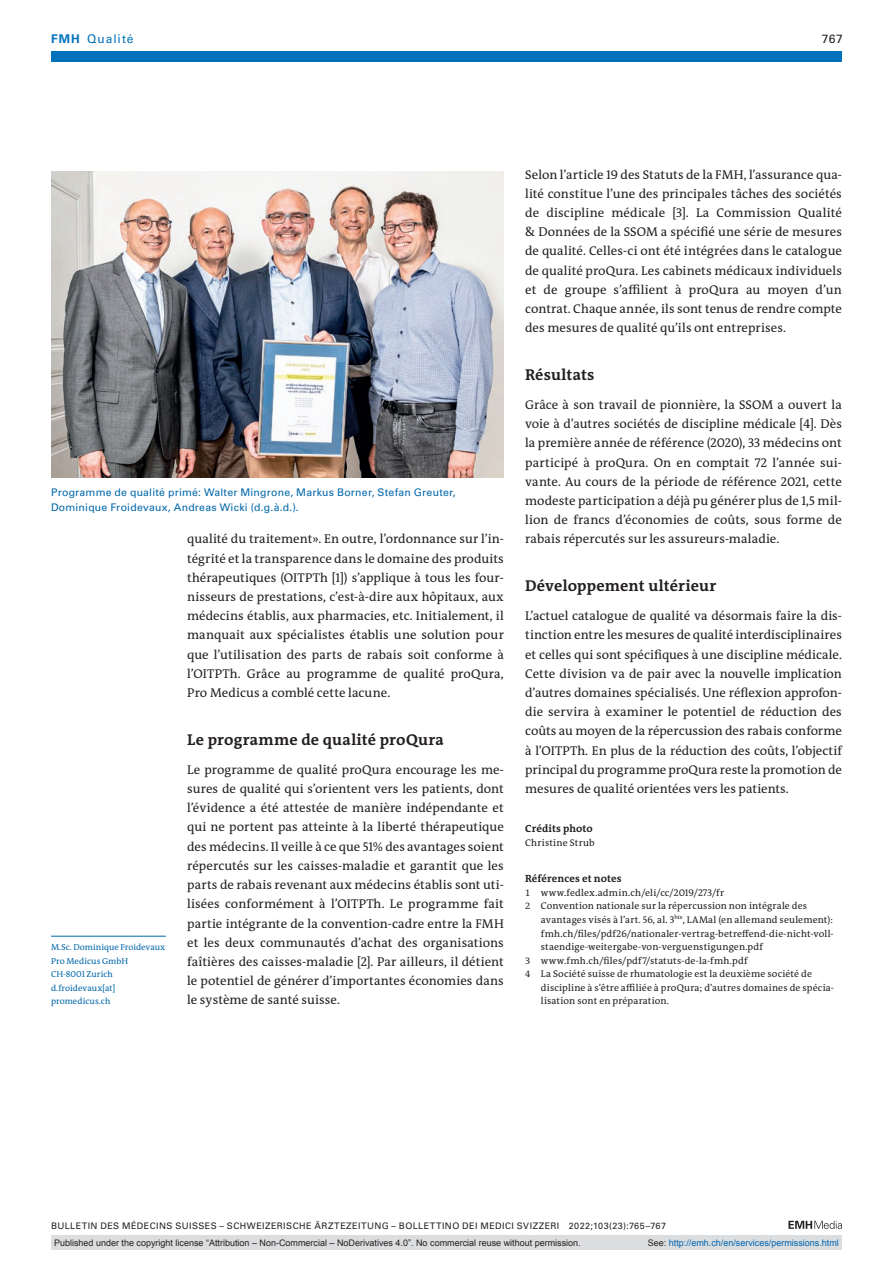
<style>
.page{position:relative;width:893px;height:1263px;background:#fff}
.page>*{position:absolute;margin:0;border:0;box-sizing:border-box;transform-origin:0 0}
.section-h1{font:700 15.75px "The Antiqua B W7";letter-spacing:.01em;color:#231f20}
.section-pn{font:12.75px/19.2px "The Antiqua B W5 Plain";letter-spacing:.005em;color:#231f20;text-align:justify}
.t1{font:12px "Univers LT Std";letter-spacing:.08em;color:#0072bc}
.t2{font:12px "Univers LT Std";color:#231f20}
.fig-caption{font:10.5px/15.8px "Univers LT Std";letter-spacing:.02em;color:#0067aa}
.ref-list-title{font:700 10.5px "The Antiqua B W7";letter-spacing:.015em;color:#231f20}
.an-credits-title{font:700 10.5px "The Antiqua B W7";letter-spacing:.01em;color:#231f20}
.ref-list{font:9.75px/13.5px "The Antiqua B W5 Plain";letter-spacing:.015em;color:#231f20}
.an-credits{font:9.75px "The Antiqua B W5 Plain";letter-spacing:.025em;color:#231f20}
.t3{font:9px "Arial";color:#231f20}
.t4{font:9px "Univers LT Std";letter-spacing:.05em;color:#231f20}
.t5{font:9px "Arial";color:#0066b3}
.author-address{font:8.7px/13.5px "The Antiqua B W5 Plain";color:#0067aa}
.s1{font-weight:700}
.s2{font-size:9.3px}
.s3{color:#231f20}
</style>
<div class="page">
<svg style="left:788px;top:1221px;width:54px;height:8px"></svg>
<hr style="left:51px;top:936px;width:115px;height:1px;background:#0067aa">
<img style="left:51px;top:171px;width:453px;height:306px">
<div style="left:51px;top:51px;width:791px;height:11px;background:#0072bc"></div>
<div style="left:51px;top:1235px;width:791px;height:15px;background:#dcdddf"></div>
<p class="t1" style="left:51px;top:31px;width:84px"><span class="s1">FMH</span> Qualité</p>
<p class="t2" style="left:822px;top:31px;width:22px">767</p>
<p class="fig-caption" style="left:51px;top:484px;width:406px">Programme de qualité primé: Walter Mingrone, Markus Borner, Stefan Greuter,<br>Dominique Froidevaux, Andreas Wicki (d.g.à.d.).</p>
<p class="author-address" style="left:51px;top:941px;width:116px">M.Sc. Dominique Froidevaux<br>Pro Medicus GmbH<br>CH-8001 Zurich d.froidevaux[at] promedicus.ch</p>
<p class="section-pn" style="left:187px;top:530px;width:318px">qualité du traitement». En outre, l’ordonnance sur l’in&shy;tégrité et la transparence dans le domaine des produits thérapeutiques (OITPTh [1]) s’applique à tous les four&shy;nisseurs de prestations, c’est-à-dire aux hôpitaux, aux médecins établis, aux pharmacies, etc. Initialement, il manquait aux spécialistes établis une solution pour que l’utilisation des parts de rabais soit conforme à l’OITPTh. Grâce au programme de qualité proQura, Pro Medicus a comblé cette lacune.</p>
<p class="section-h1" style="left:187px;top:730px;width:258px">Le programme de qualité proQura</p>
<p class="section-pn" style="left:187px;top:760px;width:318px">Le programme de qualité proQura encourage les me&shy;sures de qualité qui s’orientent vers les patients, dont l’évidence a été attestée de manière indépendante et qui ne portent pas atteinte à la liberté thérapeutique des médecins. Il veille à ce que 51% des avantages soient répercutés sur les caisses-maladie et garantit que les parts de rabais revenant aux médecins établis sont uti&shy;lisées conformément à l’OITPTh. Le programme fait partie intégrante de la convention-cadre entre la FMH et les deux communautés d’achat des organisations faîtières des caisses-maladie [2]. Par ailleurs, il détient le potentiel de générer d’importantes économies dans le système de santé suisse.</p>
<p class="section-pn" style="left:525px;top:165px;width:318px">Selon l’article 19 des Statuts de la FMH, l’assurance qua&shy;lité constitue l’une des principales tâches des sociétés de discipline médicale [3]. La Commission Qualité &amp; Données de la SSOM a spécifié une série de mesures de qualité. Celles-ci ont été intégrées dans le catalogue de qualité proQura. Les cabinets médicaux individuels et de groupe s’affilient à proQura au moyen d’un contrat. Chaque année, ils sont tenus de rendre compte des mesures de qualité qu’ils ont entreprises.</p>
<p class="section-h1" style="left:525px;top:365px;width:71px">Résultats</p>
<p class="section-pn" style="left:525px;top:395px;width:318px">Grâce à son travail de pionnière, la SSOM a ouvert la voie à d’autres sociétés de discipline médicale [4]. Dès la première année de référence (2020), 33 médecins ont participé à proQura. On en comptait 72 l’année sui&shy;vante. Au cours de la période de référence 2021, cette modeste participation a déjà pu générer plus de 1,5 mil&shy;lion de francs d’économies de coûts, sous forme de rabais répercutés sur les assureurs-maladie.</p>
<p class="section-h1" style="left:525px;top:576px;width:193px">Développement ultérieur</p>
<p class="section-pn" style="left:525px;top:606px;width:318px">L’actuel catalogue de qualité va désormais faire la dis&shy;tinction entre les mesures de qualité interdisciplinaires et celles qui sont spécifiques à une discipline médicale.<br>Cette division va de pair avec la nouvelle implication d’autres domaines spécialisés. Une réflexion approfon&shy;die servira à examiner le potentiel de réduction des coûts au moyen de la répercussion des rabais conforme à l’OITPTh. En plus de la réduction des coûts, l’objectif principal du programme proQura reste la promotion de mesures de qualité orientées vers les patients.</p>
<p class="an-credits-title" style="left:525px;top:822px;width:69px">Crédits photo</p>
<p class="an-credits" style="left:525px;top:836px;width:71px">Christine Strub</p>
<p class="ref-list-title" style="left:525px;top:872px;width:98px">Références et notes</p>
<p class="ref-list" style="left:525px;top:886px;width:200px"><span class="s2">1</span> www.fedlex.admin.ch/eli/cc/2019/273/fr</p>
<p class="ref-list" style="left:541px;top:899px;width:294px;text-indent:-16px"><span class="s2">2</span> Convention nationale sur la répercussion non intégrale des avantages visés à l’art. 56, al. 3<sup>bis</sup>, LAMal (en allemand seulement): fmh.ch/files/pdf26/nationaler-vertrag-betreffend-die-nicht-voll&shy;staendige-weitergabe-von-verguenstigungen.pdf</p>
<p class="ref-list" style="left:525px;top:953px;width:224px"><span class="s2">3</span> www.fmh.ch/files/pdf7/statuts-de-la-fmh.pdf</p>
<p class="ref-list" style="left:541px;top:967px;width:294px;text-indent:-16px"><span class="s2">4</span> La Société suisse de rhumatologie est la deuxième société de discipline à s’être affiliée à proQura; d’autres domaines de spécia&shy;lisation sont en préparation.</p>
<p class="t4" style="left:51px;top:1220px;width:617px">BULLETIN DES MÉDECINS SUISSES – SCHWEIZERISCHE ÄRZTEZEITUNG – BOLLETTINO DEI MEDICI SVIZZERI 2022;103(23):765–767</p>
<p class="t3" style="left:54px;top:1237px;width:528px">Published under the copyright license “Attribution – Non-Commercial – NoDerivatives 4.0”. No commercial reuse without permission.</p>
<p class="t5" style="left:648px;top:1237px;width:193px"><span class="s3">See:</span> http://emh.ch/en/services/permissions.html</p>
</div>
